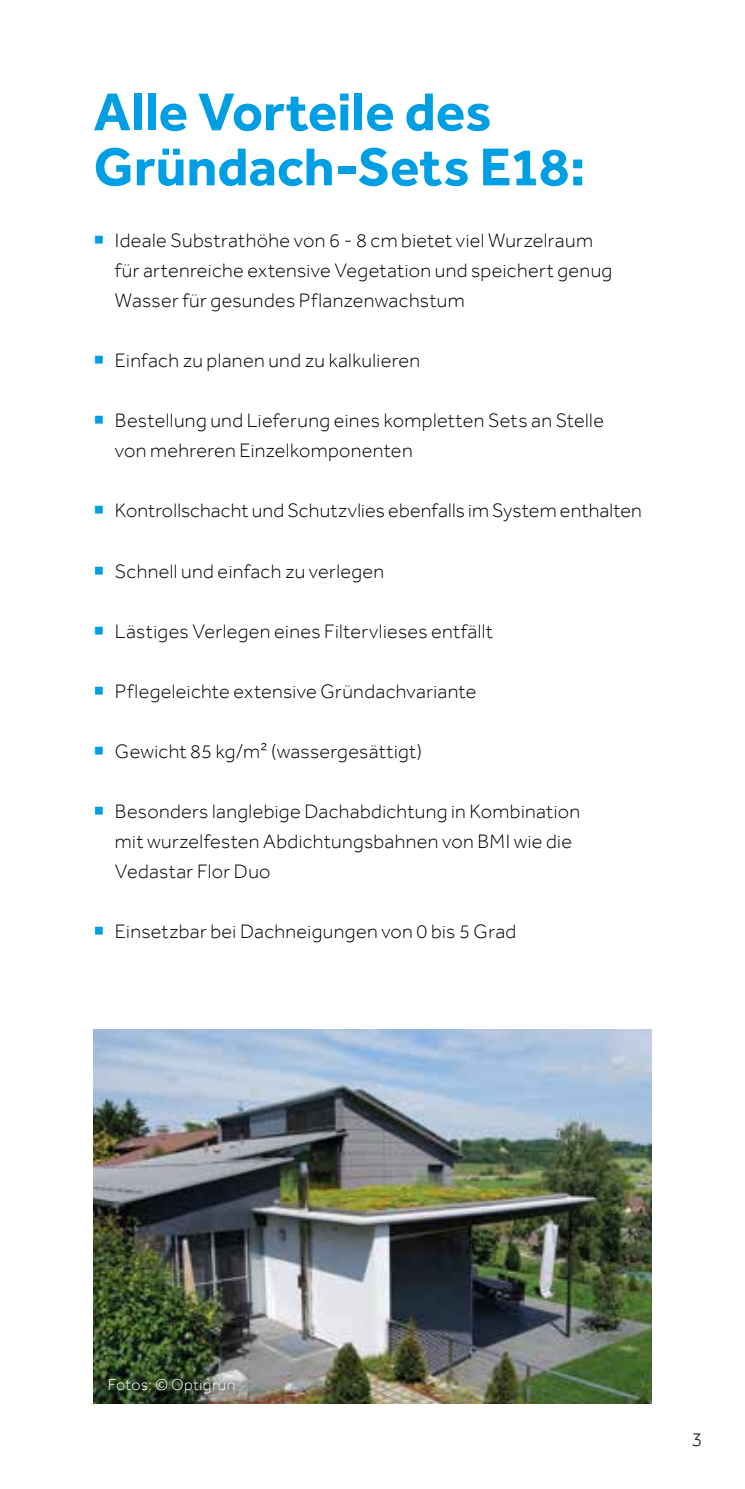
<style>
.page{position:relative;width:745px;height:1489px;background:#fff}
.page>*{position:absolute;margin:0;border:0;box-sizing:border-box;transform-origin:0 0}
.t1{font:700 55px/55px "Effra";color:#009fe3}
.t2{font:300 20px/30px "Effra";letter-spacing:.015em;color:#000}
.t3{font:300 16.25px "Effra";letter-spacing:.025em;color:#fff}
.s1{color:#009fe3}
</style>
<div class="page">
<img style="left:94px;top:1029px;width:557px;height:374px">
<div style="left:102px;top:1371px;width:139px;height:28px;background:#000;opacity:.75"></div>
<h1 class="t1" style="left:94px;top:83px;width:493px">Alle Vorteile des<br>Gründach-Sets E18:</h1>
<p class="t2" style="left:115px;top:225px;width:498px;text-indent:-21px"><span class="s1">○</span> Ideale Substrathöhe von 6 - 8 cm bietet viel Wurzelraum für artenreiche extensive Vegetation und speichert genug<br>Wasser für gesundes Pflanzenwachstum</p>
<p class="t2" style="left:94px;top:345px;width:328px"><span class="s1">○</span> Einfach zu planen und zu kalkulieren</p>
<p class="t2" style="left:115px;top:405px;width:490px;text-indent:-21px"><span class="s1">○</span> Bestellung und Lieferung eines kompletten Sets an Stelle von mehreren Einzelkomponenten</p>
<p class="t2" style="left:94px;top:495px;width:549px"><span class="s1">○</span> Kontrollschacht und Schutzvlies ebenfalls im System enthalten</p>
<p class="t2" style="left:94px;top:555px;width:292px"><span class="s1">○</span> Schnell und einfach zu verlegen</p>
<p class="t2" style="left:94px;top:615px;width:400px"><span class="s1">○</span> Lästiges Verlegen eines Filtervlieses entfällt</p>
<p class="t2" style="left:94px;top:675px;width:384px"><span class="s1">○</span> Pflegeleichte extensive Gründachvariante</p>
<p class="t2" style="left:94px;top:735px;width:330px"><span class="s1">○</span> Gewicht 85 kg/m² (wassergesättigt)</p>
<p class="t2" style="left:115px;top:795px;width:466px;text-indent:-21px"><span class="s1">○</span> Besonders langlebige Dachabdichtung in Kombination mit wurzelfesten Abdichtungsbahnen von BMI wie die<br>Vedastar Flor Duo</p>
<p class="t2" style="left:94px;top:915px;width:424px"><span class="s1">○</span> Einsetzbar bei Dachneigungen von 0 bis 5 Grad</p>
<p class="t3" style="left:108px;top:1374px;width:129px">Fotos: © Optigrün</p>
<p class="t2" style="left:691px;top:1423px;width:12px">3</p>
</div>
